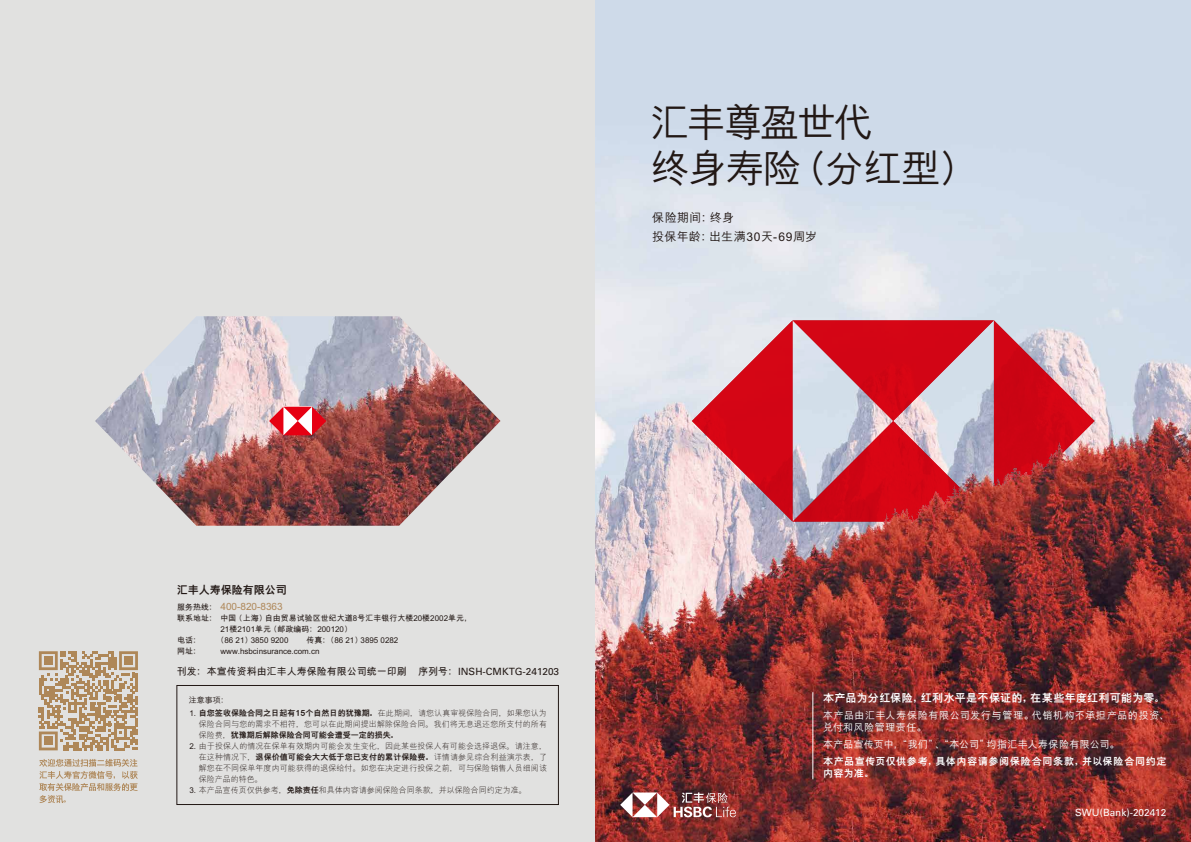
<style>
.page{position:relative;width:1191px;height:842px;background:#fff}
.page>*{position:absolute;margin:0;border:0;box-sizing:border-box;transform-origin:0 0}
.t1{font:500 39px/46px "M Hei PR Cfor HSBC";letter-spacing:-.045em;color:#221815}
.t2{font:500 12px/19px "M Hei PR Cfor HSBC";letter-spacing:.035em;color:#221815}
.t3{font:800 11px "M Hei PR Cfor HSBC";letter-spacing:.03em;color:#fff}
.t4{font:800 11px "M Hei PR Cfor HSBC";color:#221815}
.t5{font:700 10px "M Hei PR Cfor HSBC";color:#221815}
.t6{font:500 10px/12px "M Hei PR Cfor HSBC";letter-spacing:.045em;color:#fff}
.t7{font:800 10px/12px "M Hei PR Cfor HSBC";letter-spacing:.06em;color:#fff}
.t8{font:500 10px "M Hei PR Cfor HSBC";letter-spacing:.015em;color:#fff}
.t9{font:10px "Univers LT Std";color:#fff}
.t10{font:700 10px "M Hei PR Cfor HSBC";color:#ae8758}
.t11{font:300 8px/11px "M Hei PR Cfor HSBC";letter-spacing:.01em;color:#221815;text-align:justify}
.t12{font:700 8px/11px "M Hei PR Cfor HSBC";color:#221815}
.t13{font:500 8px "M Hei PR Cfor HSBC";color:#221815}
.s1{font-family:"Univers LT Std";font-weight:400}
.s2{font-weight:500}
.s3{font-weight:800}
</style>
<div class="page">
<div style="left:0;top:0;width:595px;height:842px;background:#e1e1e0"></div>
<img style="left:95px;top:316px;width:405px;height:210px">
<img style="left:595px;top:0;width:596px;height:842px">
<svg style="left:692px;top:320px;width:402px;height:202px;background:#cc636e"></svg>
<div style="left:177px;top:685px;width:381px;height:120px;border:1px solid #221815"></div>
<svg style="left:39px;top:651px;width:99px;height:99px"></svg>
<svg style="left:39px;top:759px;width:99px;height:44px"></svg>
<hr style="left:812px;top:692px;width:1px;height:87px;background:#fff">
<svg style="left:269px;top:407px;width:57px;height:28px;background:#e2626b"></svg>
<img style="left:620px;top:792px;width:116px;height:25px">
<h1 class="t1" style="left:650px;top:99px;width:328px">汇丰尊盈世代<br>终身寿险（分红型）</h1>
<h2 class="t2" style="left:652px;top:207px;width:166px">保险期间：终身<br>投保年龄：出生满30天-69周岁</h2>
<h3 class="t4" style="left:177px;top:584px;width:111px">汇丰人寿保险有限公司</h3>
<p class="t12" style="left:177px;top:601px;width:296px">服务热线：<br>联系地址：中国 (上海) 自由贸易试验区世纪大道8号汇丰银行大楼20楼2002单元，</p>
<p class="t12" style="left:177px;top:634px;width:25px">电话：网址：</p>
<p class="t10" style="left:220px;top:601px;width:64px">400-820-8363</p>
<p class="t12" style="left:220px;top:623px;width:129px">21楼2101单元 (邮政编码：200120) (86 21) 3850 9200</p>
<p class="t12" style="left:220px;top:634px;width:179px;text-indent:86px">传真：(86 21) 3895 0282 www.hsbcinsurance.com.cn</p>
<p class="t5" style="left:177px;top:666px;width:384px">刊发：本宣传资料由汇丰人寿保险有限公司统一印刷 序列号：<span class="s1">INSH-CMKTG-241203</span></p>
<p class="t13" style="left:189px;top:696px;width:41px">注意事项：</p>
<p class="t11" style="left:199px;top:707px;width:350px;text-indent:-9px"><span class="s2">1.</span> <span class="s3">自您签收保险合同之日起有15个自然日的犹豫期。</span>在此期间，请您认真审视保险合同，如果您认为保险合同与您的需求不相符，您可以在此期间提出解除保险合同。我们将无息退还您所支付的所有保险费，<span class="s3">犹豫期后解除保险合同可能会遭受一定的损失。</span></p>
<p class="t11" style="left:199px;top:740px;width:350px;text-indent:-9px"><span class="s2">2.</span> 由于投保人的情况在保单有效期内可能会发生变化，因此某些投保人有可能会选择退保。请注意，在这种情况下，<span class="s3">退保价值可能会大大低于您已支付的累计保险费。</span>详情请参见综合利益演示表，了解您在不同保单年度内可能获得的退保给付。如您在决定进行投保之前，可与保险销售人员细阅该保险产品的特色。</p>
<p class="t11" style="left:189px;top:784px;width:339px"><span class="s2">3.</span> 本产品宣传页仅供参考，<span class="s3">免除责任</span>和具体内容请参阅保险合同条款，并以保险合同约定为准。</p>
<h3 class="t3" style="left:823px;top:692px;width:344px">本产品为分红保险，红利水平是不保证的，在某些年度红利可能为零。</h3>
<p class="t6" style="left:823px;top:709px;width:348px">本产品由汇丰人寿保险有限公司发行与管理。代销机构不承担产品的投资、兑付和风险管理责任。</p>
<p class="t8" style="left:823px;top:739px;width:298px">本产品宣传页中，“我们”、“本公司”均指汇丰人寿保险有限公司。</p>
<p class="t7" style="left:823px;top:755px;width:345px">本产品宣传页仅供参考，具体内容请参阅保险合同条款，并以保险合同约定内容为准。</p>
<p class="t9" style="left:1075px;top:807px;width:92px">SWU(Bank)-202412</p>
</div>
